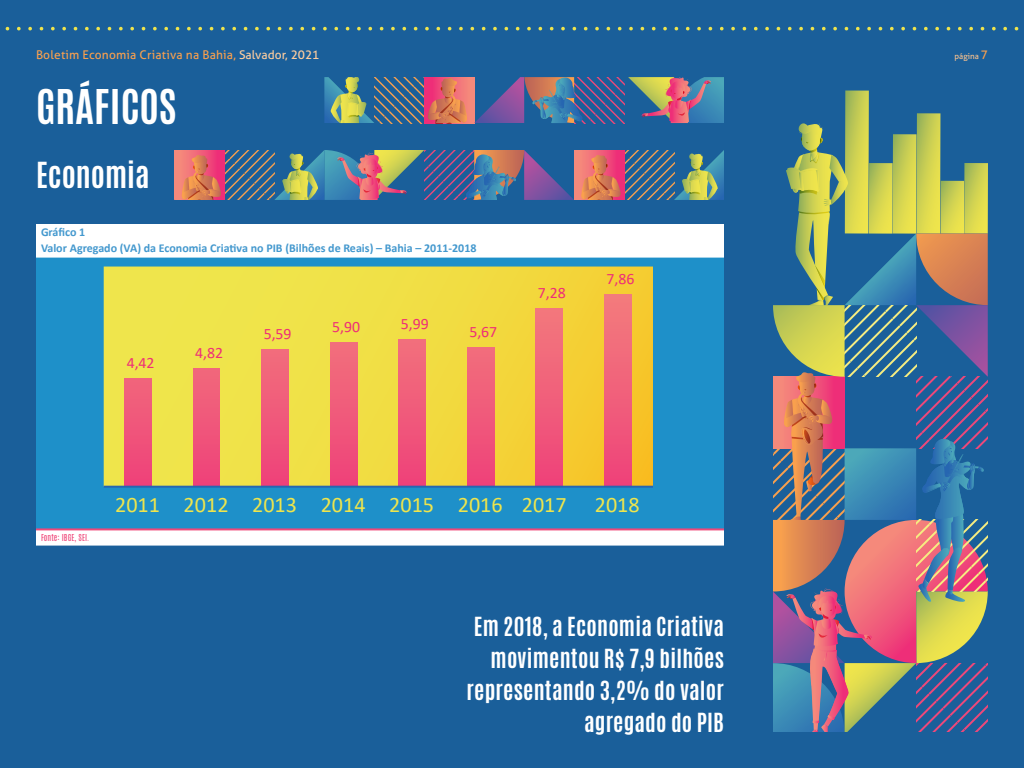
<style>
.page{position:relative;width:1024px;height:768px;background:#1a5f9a}
.page>*{position:absolute;margin:0;border:0;box-sizing:border-box;transform-origin:0 0}
.t1{font:700 40px "Antonio";color:#fff}
.t2{font:700 30px "Antonio";color:#fff}
.t3{font:22.1px "Calibri";color:#efe54c}
.t4{font:700 22px/32px "Antonio";letter-spacing:.01em;color:#fff;text-align:right}
.t5{font:15.8px "Calibri";color:#ee2d78}
.t6{font:700 12px/16px "Calibri";color:#4398ce}
.t7{font:12px "Aller";letter-spacing:.015em;color:#f9a04e}
.t8{font:8px "Antonio";letter-spacing:.01em;color:#ef487a}
.t9{font:8px "Aller";color:#fcc38e}
.s1{color:#fdcd9f}
.s2{font-size:12px;color:#f9a04e}
</style>
<div class="page">
<svg style="left:822px;top:27px;width:4px;height:3px"></svg>
<svg style="left:799px;top:27px;width:4px;height:3px"></svg>
<svg style="left:788px;top:27px;width:4px;height:3px"></svg>
<svg style="left:765px;top:27px;width:4px;height:3px"></svg>
<svg style="left:754px;top:27px;width:4px;height:3px"></svg>
<svg style="left:731px;top:27px;width:4px;height:3px"></svg>
<svg style="left:720px;top:27px;width:4px;height:3px"></svg>
<svg style="left:697px;top:27px;width:4px;height:3px"></svg>
<svg style="left:686px;top:27px;width:4px;height:3px"></svg>
<svg style="left:663px;top:27px;width:4px;height:3px"></svg>
<svg style="left:992px;top:27px;width:4px;height:3px"></svg>
<svg style="left:1003px;top:27px;width:4px;height:3px"></svg>
<svg style="left:969px;top:27px;width:4px;height:3px"></svg>
<svg style="left:958px;top:27px;width:4px;height:3px"></svg>
<svg style="left:935px;top:27px;width:4px;height:3px"></svg>
<svg style="left:924px;top:27px;width:4px;height:3px"></svg>
<svg style="left:901px;top:27px;width:4px;height:3px"></svg>
<svg style="left:890px;top:27px;width:4px;height:3px"></svg>
<svg style="left:867px;top:27px;width:4px;height:3px"></svg>
<svg style="left:856px;top:27px;width:4px;height:3px"></svg>
<svg style="left:833px;top:27px;width:4px;height:3px"></svg>
<svg style="left:652px;top:27px;width:4px;height:3px"></svg>
<svg style="left:629px;top:27px;width:4px;height:3px"></svg>
<svg style="left:618px;top:27px;width:4px;height:3px"></svg>
<svg style="left:595px;top:27px;width:4px;height:3px"></svg>
<svg style="left:584px;top:27px;width:4px;height:3px"></svg>
<svg style="left:561px;top:27px;width:4px;height:3px"></svg>
<svg style="left:527px;top:27px;width:4px;height:3px"></svg>
<svg style="left:493px;top:27px;width:4px;height:3px"></svg>
<svg style="left:459px;top:27px;width:4px;height:3px"></svg>
<svg style="left:436px;top:27px;width:4px;height:3px"></svg>
<svg style="left:425px;top:27px;width:4px;height:3px"></svg>
<svg style="left:402px;top:27px;width:4px;height:3px"></svg>
<svg style="left:391px;top:27px;width:4px;height:3px"></svg>
<svg style="left:368px;top:27px;width:4px;height:3px"></svg>
<svg style="left:357px;top:27px;width:4px;height:3px"></svg>
<svg style="left:334px;top:27px;width:4px;height:3px"></svg>
<svg style="left:323px;top:27px;width:4px;height:3px"></svg>
<svg style="left:300px;top:27px;width:4px;height:3px"></svg>
<svg style="left:289px;top:27px;width:4px;height:3px"></svg>
<svg style="left:266px;top:27px;width:4px;height:3px"></svg>
<svg style="left:255px;top:27px;width:4px;height:3px"></svg>
<svg style="left:232px;top:27px;width:4px;height:3px"></svg>
<svg style="left:221px;top:27px;width:4px;height:3px"></svg>
<svg style="left:198px;top:27px;width:4px;height:3px"></svg>
<svg style="left:187px;top:27px;width:4px;height:3px"></svg>
<svg style="left:164px;top:27px;width:4px;height:3px"></svg>
<svg style="left:153px;top:27px;width:4px;height:3px"></svg>
<svg style="left:130px;top:27px;width:4px;height:3px"></svg>
<svg style="left:119px;top:27px;width:4px;height:3px"></svg>
<svg style="left:96px;top:27px;width:4px;height:3px"></svg>
<svg style="left:85px;top:27px;width:4px;height:3px"></svg>
<svg style="left:62px;top:27px;width:4px;height:3px"></svg>
<svg style="left:51px;top:27px;width:4px;height:3px"></svg>
<svg style="left:28px;top:27px;width:4px;height:3px"></svg>
<svg style="left:17px;top:27px;width:4px;height:3px"></svg>
<div style="left:36px;top:224px;width:688px;height:322px;background:#fff"></div>
<div style="left:36px;top:259px;width:688px;height:270px;background:#1e90c9"></div>
<hr style="left:36px;top:258px;width:688px;height:2px;background:#1e90c9">
<hr style="left:36px;top:528px;width:688px;height:2px;background:#ef487a">
<svg style="left:104px;top:267px;width:549px;height:219px;background:#f1da42"></svg>
<div style="left:125px;top:378px;width:26px;height:108px;background:linear-gradient(to bottom,#f1667b,#ef4279)"></div>
<div style="left:193px;top:368px;width:27px;height:118px;background:linear-gradient(to bottom,#f1697b,#ef427a)"></div>
<div style="left:262px;top:350px;width:27px;height:136px;background:linear-gradient(to bottom,#f26e7c,#ef427a)"></div>
<div style="left:330px;top:342px;width:27px;height:144px;background:linear-gradient(to bottom,#f2707c,#ef427a)"></div>
<div style="left:399px;top:340px;width:27px;height:146px;background:linear-gradient(to bottom,#f2717c,#ef427a)"></div>
<div style="left:467px;top:348px;width:27px;height:138px;background:linear-gradient(to bottom,#f26f7c,#ef427a)"></div>
<div style="left:536px;top:308px;width:27px;height:178px;background:linear-gradient(to bottom,#f37a7c,#ef437a)"></div>
<div style="left:604px;top:294px;width:27px;height:192px;background:linear-gradient(to bottom,#f37d7c,#ef437a)"></div>
<hr style="left:104px;top:486px;width:549px;height:2px;background:#2666b1">
<svg style="left:624px;top:150px;width:50px;height:50px"></svg>
<div style="left:574px;top:150px;width:50px;height:50px;background:#ee2e78"></div>
<svg style="left:424px;top:150px;width:42px;height:50px"></svg>
<svg style="left:674px;top:150px;width:50px;height:50px"></svg>
<svg style="left:466px;top:150px;width:155px;height:50px"></svg>
<svg style="left:224px;top:150px;width:50px;height:50px"></svg>
<div style="left:174px;top:150px;width:50px;height:50px;background:linear-gradient(to right,#f5987c,#ed2b79)"></div>
<svg style="left:274px;top:150px;width:150px;height:50px"></svg>
<svg style="left:174px;top:155px;width:48px;height:45px;background:#e67264"></svg>
<svg style="left:773px;top:90px;width:215px;height:642px"></svg>
<svg style="left:374px;top:77px;width:50px;height:46px"></svg>
<div style="left:424px;top:77px;width:50px;height:46px;background:#ee2e78"></div>
<svg style="left:583px;top:77px;width:41px;height:46px"></svg>
<svg style="left:324px;top:77px;width:50px;height:46px"></svg>
<svg style="left:427px;top:77px;width:156px;height:47px"></svg>
<svg style="left:628px;top:77px;width:96px;height:47px"></svg>
<p class="t7" style="left:36px;top:47px;width:285px">Boletim Economia Criativa na Bahia, <span class="s1">Salvador, 2021</span></p>
<p class="t9" style="left:955px;top:51px;width:35px">página <span class="s2">7</span></p>
<h1 class="t1" style="left:36px;top:77px;width:142px">GRÁFICOS</h1>
<h2 class="t2" style="left:36px;top:152px;width:115px">Economia</h2>
<p class="t6" style="left:41px;top:224px;width:437px">Gráfico 1<br>Valor Agregado (VA) da Economia Criativa no PIB (Bilhões de Reais) – Bahia – 2011-2018</p>
<p class="t5" style="left:127px;top:351px;width:29px">4,42</p>
<p class="t5" style="left:195px;top:342px;width:29px">4,82</p>
<p class="t5" style="left:264px;top:323px;width:29px">5,59</p>
<p class="t5" style="left:332px;top:315px;width:29px">5,90</p>
<p class="t5" style="left:401px;top:313px;width:29px">5,99</p>
<p class="t5" style="left:469px;top:321px;width:29px">5,67</p>
<p class="t5" style="left:538px;top:282px;width:29px">7,28</p>
<p class="t5" style="left:606px;top:268px;width:29px">7,86</p>
<p class="t8" style="left:41px;top:531px;width:50px">Fonte: IBGE, SEI.</p>
<p class="t3" style="left:115px;top:490px;width:453px">2011 2012 2013 2014 2015 2016 2017</p>
<p class="t3" style="left:595px;top:490px;width:46px">2018</p>
<p class="t4" style="left:467px;top:611px;width:259px">Em 2018, a Economia Criativa movimentou R$ 7,9 bilhões representando 3,2% do valor agregado do PIB</p>
</div>
